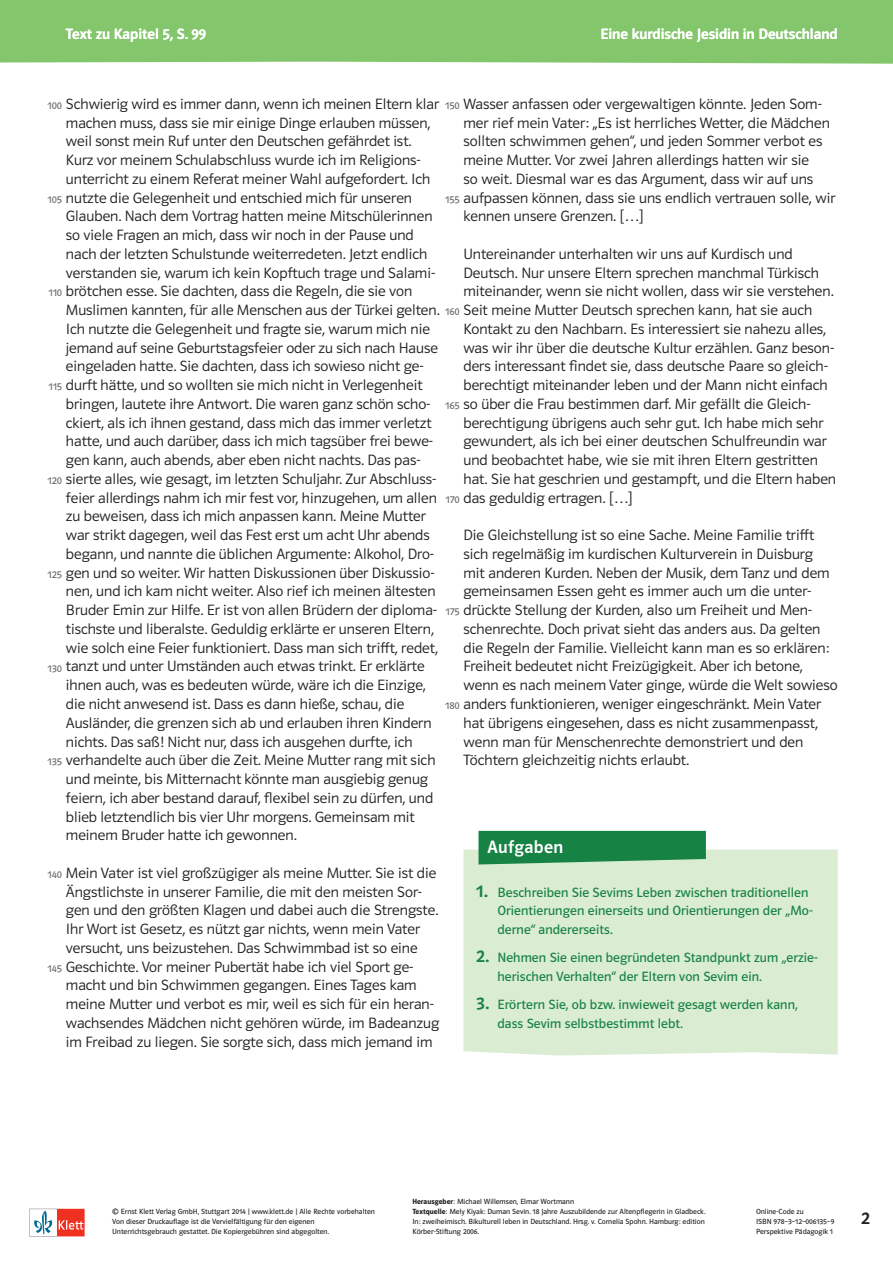
<style>
.page{position:relative;width:893px;height:1263px;background:#fff}
.page>*{position:absolute;margin:0;border:0;box-sizing:border-box;transform-origin:0 0}
.t1{font:18px "Polo ST11 K Krftg";letter-spacing:.02em;color:#fff}
.t2{font:18px "Polo ST11 K Krftg";color:#231f20}
.t3{font:15px/18.8px "Polo ST11 K Leicht";color:#231f20}
.t4{font:15px "Polo ST11 K Krftg";color:#fff}
.t5{font:13.5px/18.8px "Polo ST11 K Buch";letter-spacing:.005em;color:#168243}
.t6{font:10.5px "Polo ST11 K Buch";color:#6c6d70}
.t7{font:7.5px/10.1px "Polo ST11 K Buch";color:#231f20}
.s1{font-family:"Polo ST11 K Krftg";font-size:18px}
.s2{font-family:"Polo ST11 K Hfett"}
</style>
<div class="page">
<svg style="left:29px;top:1209px;width:56px;height:27px"></svg>
<div style="left:0;top:0;width:893px;height:64px;background:#83c66b"></div>
<div style="left:463px;top:850px;width:375px;height:205px;background:#daecd1"></div>
<svg style="left:478px;top:831px;width:228px;height:33px;background:#23894d"></svg>
<p class="t4" style="left:66px;top:26px;width:142px">Text zu Kapitel 5, S. 99</p>
<p class="t4" style="left:601px;top:26px;width:239px">Eine kurdische Jesidin in Deutschland</p>
<p class="t3" style="left:463px;top:95px;width:374px">Wasser anfassen oder vergewaltigen könnte. Jeden Som&shy;mer rief mein Vater: „Es ist herrliches Wetter, die Mädchen sollten schwimmen gehen“, und jeden Sommer verbot es meine Mutter. Vor zwei Jahren allerdings hatten wir sie<br>so weit. Diesmal war es das Argument, dass wir auf uns aufpassen können, dass sie uns endlich vertrauen solle, wir kennen unsere Grenzen. […]</p>
<p class="t3" style="left:463px;top:245px;width:374px">Untereinander unterhalten wir uns auf Kurdisch und Deutsch. Nur unsere Eltern sprechen manchmal Türkisch miteinander, wenn sie nicht wollen, dass wir sie verstehen.<br>Seit meine Mutter Deutsch sprechen kann, hat sie auch Kontakt zu den Nachbarn. Es interessiert sie nahezu alles, was wir ihr über die deutsche Kultur erzählen. Ganz beson&shy;ders interessant findet sie, dass deutsche Paare so gleich&shy;berechtigt miteinander leben und der Mann nicht einfach so über die Frau bestimmen darf. Mir gefällt die Gleich&shy;berechtigung übrigens auch sehr gut. Ich habe mich sehr gewundert, als ich bei einer deutschen Schulfreundin war und beobachtet habe, wie sie mit ihren Eltern gestritten hat. Sie hat geschrien und gestampft, und die Eltern haben das geduldig ertragen. […]</p>
<p class="t3" style="left:463px;top:526px;width:376px">Die Gleichstellung ist so eine Sache. Meine Familie trifft sich regelmäßig im kurdischen Kulturverein in Duisburg mit anderen Kurden. Neben der Musik, dem Tanz und dem gemeinsamen Essen geht es immer auch um die unter&shy;drückte Stellung der Kurden, also um Freiheit und Men&shy;schenrechte. Doch privat sieht das anders aus. Da gelten die Regeln der Familie. Vielleicht kann man es so erklären:<br>Freiheit bedeutet nicht Freizügigkeit. Aber ich betone, wenn es nach meinem Vater ginge, würde die Welt sowieso anders funktionieren, weniger eingeschränkt. Mein Vater hat übrigens eingesehen, dass es nicht zusammenpasst, wenn man für Menschenrechte demonstriert und den Töchtern gleichzeitig nichts erlaubt.</p>
<p class="t3" style="left:66px;top:95px;width:375px">Schwierig wird es immer dann, wenn ich meinen Eltern klar machen muss, dass sie mir einige Dinge erlauben müssen, weil sonst mein Ruf unter den Deutschen gefährdet ist.<br>Kurz vor meinem Schulabschluss wurde ich im Religions&shy;unterricht zu einem Referat meiner Wahl aufgefordert. Ich nutzte die Gelegenheit und entschied mich für unseren Glauben. Nach dem Vortrag hatten meine Mitschülerinnen so viele Fragen an mich, dass wir noch in der Pause und nach der letzten Schulstunde weiterredeten. Jetzt endlich verstanden sie, warum ich kein Kopftuch trage und Salami&shy;brötchen esse. Sie dachten, dass die Regeln, die sie von Muslimen kannten, für alle Menschen aus der Türkei gelten.<br>Ich nutzte die Gelegenheit und fragte sie, warum mich nie jemand auf seine Geburtstagsfeier oder zu sich nach Hause eingeladen hatte. Sie dachten, dass ich sowieso nicht ge&shy;durft hätte, und so wollten sie mich nicht in Verlegenheit bringen, lautete ihre Antwort. Die waren ganz schön scho&shy;ckiert, als ich ihnen gestand, dass mich das immer verletzt hatte, und auch darüber, dass ich mich tagsüber frei bewe&shy;gen kann, auch abends, aber eben nicht nachts. Das pas&shy;sierte alles, wie gesagt, im letzten Schuljahr. Zur Abschluss&shy;feier allerdings nahm ich mir fest vor, hinzugehen, um allen zu beweisen, dass ich mich anpassen kann. Meine Mutter war strikt dagegen, weil das Fest erst um acht Uhr abends begann, und nannte die üblichen Argumente: Alkohol, Dro&shy;gen und so weiter. Wir hatten Diskussionen über Diskussio&shy;nen, und ich kam nicht weiter. Also rief ich meinen ältesten Bruder Emin zur Hilfe. Er ist von allen Brüdern der diploma&shy;tischste und liberalste. Geduldig erklärte er unseren Eltern, wie solch eine Feier funktioniert. Dass man sich trifft, redet, tanzt und unter Umständen auch etwas trinkt. Er erklärte ihnen auch, was es bedeuten würde, wäre ich die Einzige, die nicht anwesend ist. Dass es dann hieße, schau, die Ausländer, die grenzen sich ab und erlauben ihren Kindern nichts. Das saß! Nicht nur, dass ich ausgehen durfte, ich verhandelte auch über die Zeit. Meine Mutter rang mit sich und meinte, bis Mitternacht könnte man ausgiebig genug feiern, ich aber bestand darauf, flexibel sein zu dürfen, und blieb letztendlich bis vier Uhr morgens. Gemeinsam mit meinem Bruder hatte ich gewonnen.</p>
<p class="t3" style="left:66px;top:863px;width:375px">Mein Vater ist viel großzügiger als meine Mutter. Sie ist die Ängstlichste in unserer Familie, die mit den meisten Sor&shy;gen und den größten Klagen und dabei auch die Strengste.<br>Ihr Wort ist Gesetz, es nützt gar nichts, wenn mein Vater versucht, uns beizustehen. Das Schwimmbad ist so eine Geschichte. Vor meiner Pubertät habe ich viel Sport ge&shy;macht und bin Schwimmen gegangen. Eines Tages kam meine Mutter und verbot es mir, weil es sich für ein heran&shy;wachsendes Mädchen nicht gehören würde, im Badeanzug im Freibad zu liegen. Sie sorgte sich, dass mich jemand im</p>
<p class="t6" style="left:445px;top:100px;width:16px">150</p>
<p class="t6" style="left:48px;top:100px;width:16px">100</p>
<p class="t6" style="left:48px;top:193px;width:16px">105</p>
<p class="t6" style="left:445px;top:193px;width:16px">155</p>
<p class="t6" style="left:48px;top:287px;width:15px">110</p>
<p class="t6" style="left:445px;top:306px;width:16px">160</p>
<p class="t6" style="left:48px;top:381px;width:15px">115</p>
<p class="t6" style="left:445px;top:400px;width:16px">165</p>
<p class="t6" style="left:48px;top:475px;width:16px">120</p>
<p class="t6" style="left:445px;top:493px;width:16px">170</p>
<p class="t6" style="left:48px;top:568px;width:16px">125</p>
<p class="t6" style="left:445px;top:606px;width:16px">175</p>
<p class="t6" style="left:48px;top:662px;width:16px">130</p>
<p class="t6" style="left:445px;top:700px;width:16px">180</p>
<p class="t6" style="left:48px;top:756px;width:16px">135</p>
<p class="t1" style="left:487px;top:837px;width:78px">Aufgaben</p>
<p class="t6" style="left:48px;top:868px;width:16px">140</p>
<p class="t5" style="left:497px;top:883px;width:317px;text-indent:-21px"><span class="s1">1.</span> Beschreiben Sie Sevims Leben zwischen traditionellen<br>Orientierungen einerseits und Orientierungen der „Mo&shy;derne“ andererseits.</p>
<p class="t5" style="left:497px;top:948px;width:322px;text-indent:-21px"><span class="s1">2.</span> Nehmen Sie einen begründeten Standpunkt zum „erzie&shy;herischen Verhalten“ der Eltern von Sevim ein.</p>
<p class="t5" style="left:497px;top:995px;width:302px;text-indent:-21px"><span class="s1">3.</span> Erörtern Sie, ob bzw. inwieweit gesagt werden kann, dass Sevim selbstbestimmt lebt.</p>
<p class="t6" style="left:48px;top:962px;width:16px">145</p>
<p class="t7" style="left:412px;top:1196px;width:295px"><span class="s2">Herausgeber</span>: Michael Willemsen, Elmar Wortmann<br><span class="s2">Textquelle</span>: Mely Kiyak: Duman Sevin. 18 Jahre Auszubildende zur Altenpflegerin in Gladbeck.<br>In: zweiheimisch. Bikulturell leben in Deutschland. Hrsg. v. Cornelia Spohn. Hamburg: edition Körber-Stiftung 2006.</p>
<p class="t7" style="left:112px;top:1206px;width:264px">© Ernst Klett Verlag GmbH, Stuttgart 2014 | www.klett.de | Alle Rechte vorbehalten<br>Von dieser Druckauflage ist die Vervielfältigung für den eigenen<br>Unterrichtsgebrauch gestattet. Die Kopiergebühren sind abgegolten.</p>
<p class="t7" style="left:756px;top:1206px;width:80px">Online-Code zu<br>ISBN 978–3–12–006135–9<br>Perspektive Pädagogik 1</p>
<p class="t2" style="left:861px;top:1208px;width:10px">2</p>
</div>
